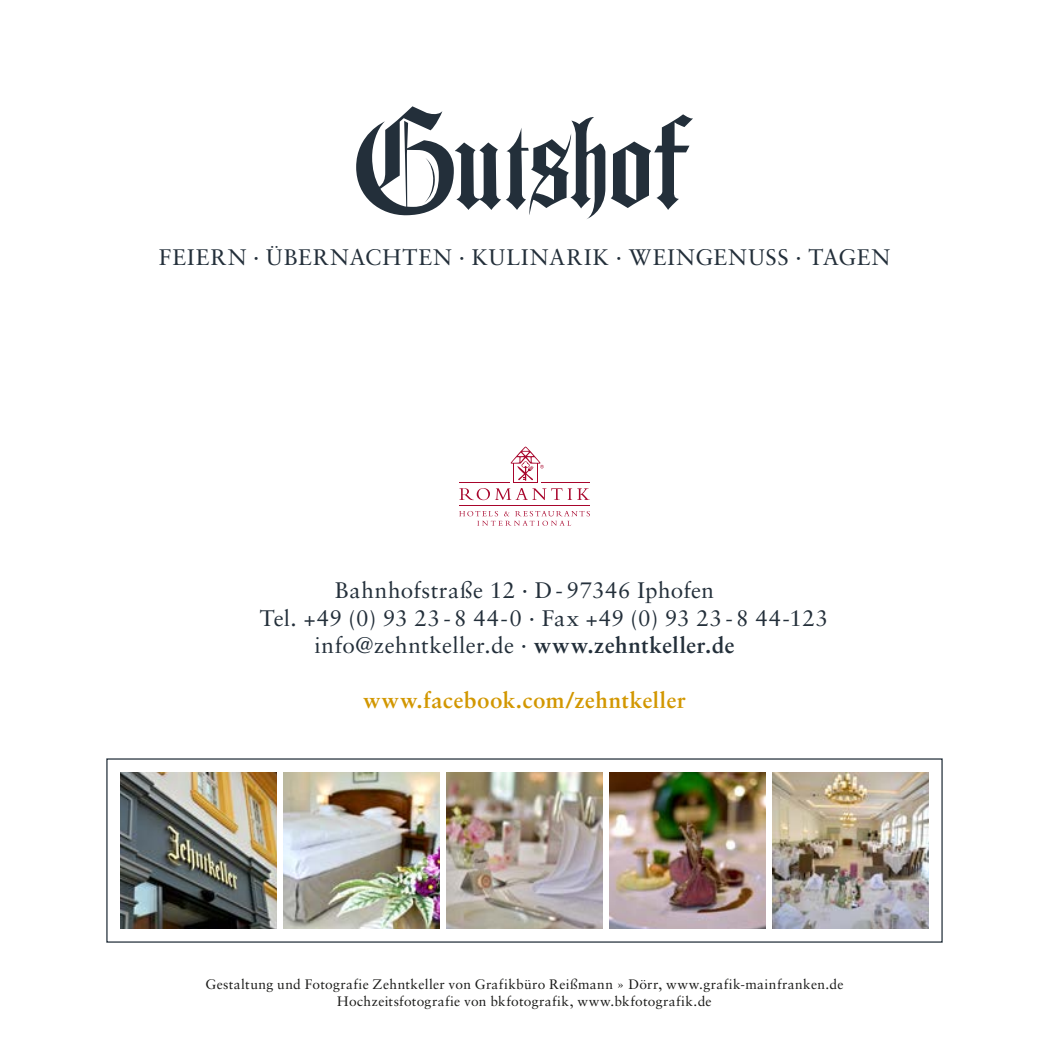
<style>
.page{position:relative;width:1049px;height:1049px;background:#fff}
.page>*{position:absolute;margin:0;border:0;box-sizing:border-box;transform-origin:0 0}
.t1{font:22.5px "Sabon LT Std";letter-spacing:.03em;color:#232f3a}
.t2{font:700 22.5px "Sabon LT Std";letter-spacing:.02em;color:#d29700}
.t3{font:13.75px/17.5px "Sabon LT Pro";letter-spacing:.025em;color:#1a1a18;text-align:center}
.s1{font-weight:700}
</style>
<div class="page">
<img style="left:120px;top:772px;width:156px;height:156px">
<img style="left:283px;top:772px;width:156px;height:156px">
<img style="left:446px;top:772px;width:156px;height:156px">
<img style="left:609px;top:772px;width:156px;height:156px">
<img style="left:772px;top:772px;width:156px;height:156px">
<svg style="left:568px;top:488px;width:22px;height:12px"></svg>
<hr style="left:459px;top:505px;width:131px;height:1px;background:#a8052c">
<hr style="left:541px;top:482px;width:49px;height:1px;background:#a8052c">
<svg style="left:459px;top:446px;width:103px;height:54px"></svg>
<svg style="left:459px;top:511px;width:131px;height:15px"></svg>
<svg style="left:611px;top:114px;width:82px;height:96px"></svg>
<svg style="left:356px;top:106px;width:249px;height:113px"></svg>
<p class="t1" style="left:159px;top:244px;width:733px">FEIERN · ÜBERNACHTEN · KULINARIK · WEINGENUSS · TAGEN</p>
<p class="t1" style="left:335px;top:577px;width:381px">Bahnhofstraße 12 · D- 97346 Iphofen</p>
<p class="t1" style="left:260px;top:605px;width:570px">Tel. +49 (0) 93 23 - 8 44-0 · Fax +49 (0) 93 23 - 8 44-123</p>
<p class="t1" style="left:314px;top:632px;width:422px">info@zehntkeller.de · <span class="s1">www.zehntkeller.de</span></p>
<p class="t2" style="left:363px;top:686px;width:324px">www.facebook.com/zehntkeller</p>
<p class="t3" style="left:205px;top:975px;width:640px">Gestaltung und Fotografie Zehntkeller von Grafikbüro Reißmann » Dörr, www.grafik-mainfranken.de<br>Hochzeitsfotografie von bkfotografik, www.bkfotografik.de</p>
</div>
